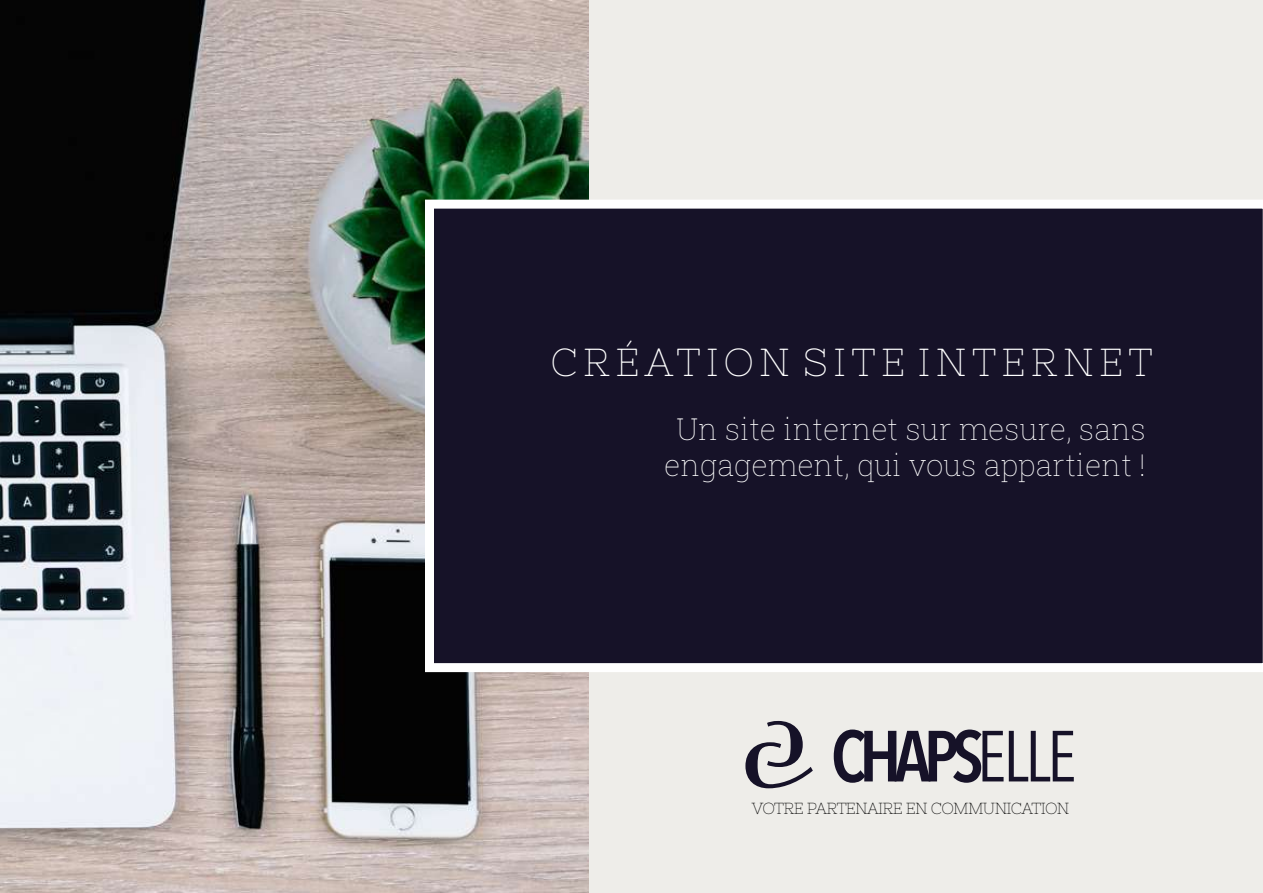
<style>
.page{position:relative;width:1263px;height:893px;background:#eeede9}
.page>*{position:absolute;margin:0;border:0;box-sizing:border-box;transform-origin:0 0}
.t1{font:600 71.55px "Avenir Next Condensed";letter-spacing:-.1em;color:#161228}
.t2{font:39px "Nixie One";letter-spacing:.14em;color:#fff}
.t3{font:30px/36px "Roboto Slab";color:#fff;text-align:center}
.t4{font:16.05px "Nixie One";letter-spacing:-.04em;color:#000}
.s1{font-weight:400}
</style>
<div class="page">
<img style="left:0;top:0;width:588px;height:893px">
<div style="left:425px;top:200px;width:838px;height:472px;background:#161228"></div>
<svg style="left:745px;top:721px;width:68px;height:67px"></svg>
<h2 class="t2" style="left:551px;top:340px;width:603px">CRÉATION SITE INTERNET</h2>
<p class="t3" style="left:664px;top:410px;width:483px">Un site internet sur mesure, sans engagement, qui vous appartient !</p>
<h1 class="t1" style="left:831px;top:695px;width:247px">CHAPS<span class="s1">ELLE</span></h1>
<p class="t4" style="left:752px;top:799px;width:319px">VOTRE PARTENAIRE EN COMMUNICATION</p>
</div>
